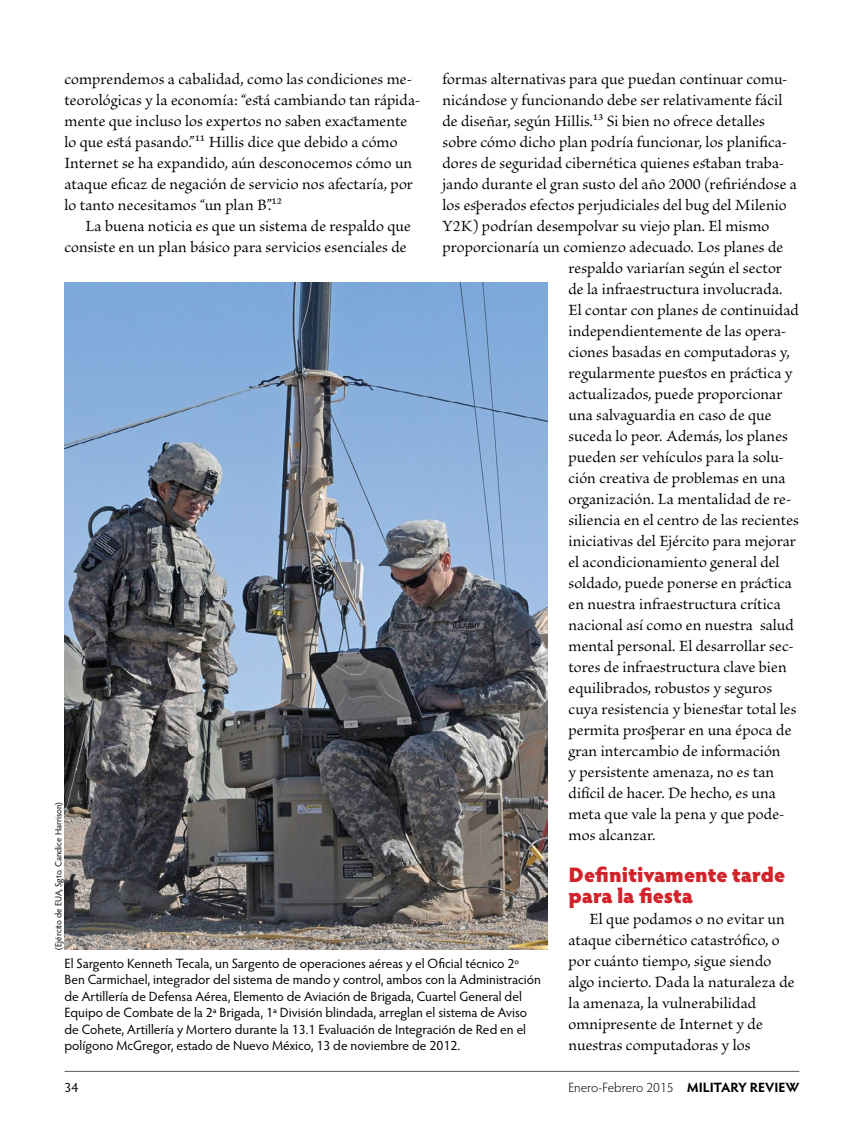
<style>
.page{position:relative;width:864px;height:1134px;background:#fff}
.page>*{position:absolute;margin:0;border:0;box-sizing:border-box;transform-origin:0 0}
.t1{font:900 21px/21px "Hypatia Sans Pro";letter-spacing:-.01em;color:#d2232a}
.t2{font:16.5px/21px "Brioso Pro";letter-spacing:.005em;color:#000}
.t3{font:13.5px/16.5px "Hypatia Sans Pro";color:#000}
.t4{font:300 13.5px "Hypatia Sans Pro";letter-spacing:-.005em;color:#000}
.t5{font:9px "Hypatia Sans Pro";letter-spacing:-.005em;color:#000}
.s1{font-weight:700}
</style>
<div class="page">
<hr style="left:65px;top:1071px;width:734px;height:1px;background:#58595b">
<img style="left:65px;top:282px;width:483px;height:668px">
<p class="t2" style="left:64px;top:69px;width:357px">comprendemos a cabalidad, como las condiciones me&shy;teorológicas y la economía: “está cambiando tan rápida&shy;mente que incluso los expertos no saben exactamente lo que está pasando.”11 Hillis dice que debido a cómo Internet se ha expandido, aún desconocemos cómo un ataque eficaz de negación de servicio nos afectaría, por lo tanto necesitamos “un plan B”.12</p>
<p class="t2" style="left:64px;top:216px;width:348px;text-align:right">La buena noticia es que un sistema de respaldo que consiste en un plan básico para servicios esenciales de</p>
<p class="t2" style="left:442px;top:69px;width:347px">formas alternativas para que puedan continuar comu-</p>
<p class="t2" style="left:442px;top:90px;width:341px">nicándose y funcionando debe ser relativamente fácil</p>
<p class="t2" style="left:442px;top:111px;width:324px">de diseñar, según Hillis.13 Si bien no ofrece detalles</p>
<p class="t2" style="left:442px;top:132px;width:346px">sobre cómo dicho plan podría funcionar, los planifica-</p>
<p class="t2" style="left:442px;top:153px;width:343px">dores de seguridad cibernética quienes estaban traba-</p>
<p class="t2" style="left:442px;top:174px;width:356px">jando durante el gran susto del año 2000 (refiriéndose a</p>
<p class="t2" style="left:442px;top:195px;width:346px">los esperados efectos perjudiciales del bug del Milenio</p>
<p class="t2" style="left:442px;top:216px;width:328px">Y2K) podrían desempolvar su viejo plan. El mismo</p>
<p class="t2" style="left:442px;top:237px;width:342px">proporcionaría un comienzo adecuado. Los planes de</p>
<p class="t2" style="left:568px;top:258px;width:215px">respaldo variarían según el sector</p>
<p class="t2" style="left:568px;top:279px;width:216px">de la infraestructura involucrada.</p>
<p class="t2" style="left:568px;top:300px;width:232px">El contar con planes de continuidad</p>
<p class="t2" style="left:568px;top:321px;width:220px">independientemente de las opera-</p>
<p class="t2" style="left:568px;top:342px;width:223px">ciones basadas en computadoras y,</p>
<p class="t2" style="left:568px;top:363px;width:226px">regularmente puestos en práctica y</p>
<p class="t2" style="left:568px;top:384px;width:216px">actualizados, puede proporcionar</p>
<p class="t2" style="left:568px;top:405px;width:205px">una salvaguardia en caso de que</p>
<p class="t2" style="left:568px;top:426px;width:221px">suceda lo peor. Además, los planes</p>
<p class="t2" style="left:568px;top:447px;width:217px">pueden ser vehículos para la solu-</p>
<p class="t2" style="left:568px;top:468px;width:219px">ción creativa de problemas en una</p>
<p class="t2" style="left:568px;top:489px;width:225px">organización. La mentalidad de re-</p>
<p class="t2" style="left:568px;top:510px;width:232px">siliencia en el centro de las recientes</p>
<p class="t2" style="left:568px;top:531px;width:229px">iniciativas del Ejército para mejorar</p>
<p class="t2" style="left:568px;top:552px;width:213px">el acondicionamiento general del</p>
<p class="t2" style="left:568px;top:573px;width:225px">soldado, puede ponerse en práctica</p>
<p class="t2" style="left:568px;top:594px;width:214px">en nuestra infraestructura crítica</p>
<p class="t2" style="left:568px;top:615px;width:227px">nacional así como en nuestra salud</p>
<p class="t2" style="left:568px;top:636px;width:227px">mental personal. El desarrollar sec-</p>
<p class="t2" style="left:568px;top:657px;width:220px">tores de infraestructura clave bien</p>
<p class="t2" style="left:568px;top:678px;width:205px">equilibrados, robustos y seguros</p>
<p class="t2" style="left:568px;top:700px;width:230px">cuya resistencia y bienestar total les</p>
<p class="t2" style="left:568px;top:721px;width:224px">permita prosperar en una época de</p>
<p class="t2" style="left:568px;top:742px;width:214px">gran intercambio de información</p>
<p class="t2" style="left:568px;top:763px;width:207px">y persistente amenaza, no es tan</p>
<p class="t2" style="left:568px;top:784px;width:209px">difícil de hacer. De hecho, es una</p>
<p class="t2" style="left:568px;top:805px;width:218px">meta que vale la pena y que pode-</p>
<p class="t2" style="left:568px;top:826px;width:89px">mos alcanzar.</p>
<p class="t1" style="left:568px;top:863px;width:218px">Definitivamente tarde para la fiesta</p>
<p class="t2" style="left:568px;top:909px;width:228px;text-indent:21px">El que podamos o no evitar un ataque cibernético catastrófico, o por cuánto tiempo, sigue siendo algo incierto. Dada la naturaleza de la amenaza, la vulnerabilidad omnipresente de Internet y de nuestras computadoras y los</p>
<p class="t5" style="left:52px;top:950px;width:149px;rotate:-90deg">(Ejército de EUA, Sgto. Candice Harrison)</p>
<p class="t3" style="left:64px;top:954px;width:478px">El Sargento Kenneth Tecala, un Sargento de operaciones aéreas y el Oficial técnico 2º Ben Carmichael, integrador del sistema de mando y control, ambos con la Administración de Artillería de Defensa Aérea, Elemento de Aviación de Brigada, Cuartel General del Equipo de Combate de la 2ª Brigada, 1a División blindada, arreglan el sistema de Aviso de Cohete, Artillería y Mortero durante la 13.1 Evaluación de Integración de Red en el polígono McGregor, estado de Nuevo México, 13 de noviembre de 2012.</p>
<p class="t3" style="left:64px;top:1079px;width:15px">34</p>
<p class="t4" style="left:569px;top:1079px;width:232px">Enero-Febrero 2015 <span class="s1">MILITARY REVIEW</span></p>
</div>
